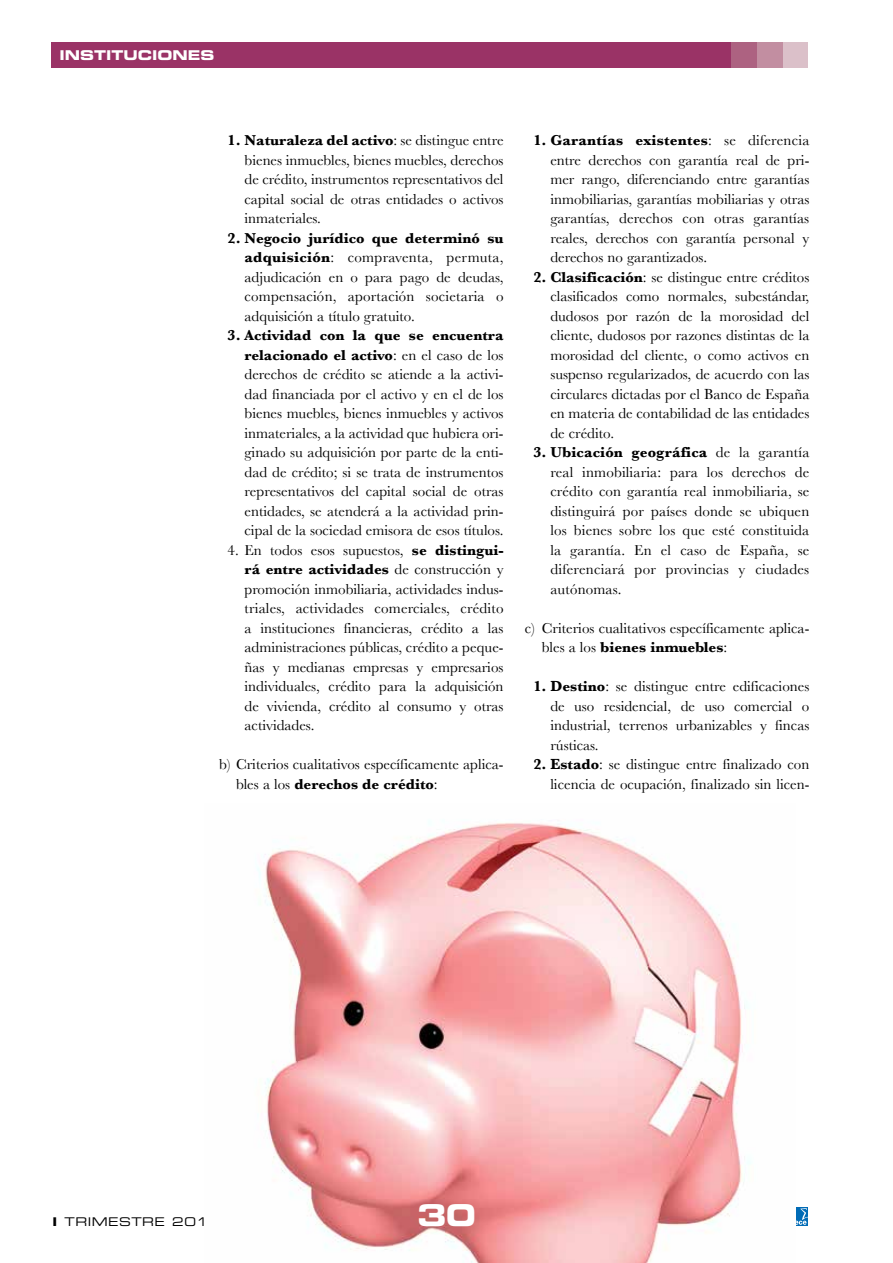
<style>
.page{position:relative;width:893px;height:1263px;background:#fff}
.page>*{position:absolute;margin:0;border:0;box-sizing:border-box;transform-origin:0 0}
.t1{font:30px "Eurostile LT Std Bold Ex 2";color:#fff}
.t2{font:15px/19.5px "Baskerville";color:#000;text-align:justify}
.t3{font:13.5px "Eurostile LT Std Bold Ex 2";color:#fff}
.t4{font:12px "Eurostile LT Std Ex 2";letter-spacing:.04em;color:#000}
.s1{font-weight:700}
.s2{font-family:"Eurostile LT Std Bold Ex 2"}
</style>
<div class="page">
<div style="left:789px;top:1207px;width:19px;height:19px;background:#006bb6"></div>
<svg style="left:795px;top:1208px;width:13px;height:17px"></svg>
<div style="left:51px;top:43px;width:757px;height:25px;background:#9a3366"></div>
<div style="left:782px;top:43px;width:26px;height:25px;background:#dbc0c9"></div>
<div style="left:757px;top:43px;width:25px;height:25px;background:#c28ea1"></div>
<div style="left:731px;top:43px;width:26px;height:25px;background:#ad6281"></div>
<img style="left:257px;top:821px;width:538px;height:442px">
<p class="t3" style="left:60px;top:46px;width:157px">INSTITUCIONES</p>
<p class="t2" style="left:245px;top:131px;width:261px;text-indent:-17px"><span class="s1">1. Naturaleza del activo</span>: se distingue entre bienes inmuebles, bienes muebles, derechos de crédito, instrumentos representativos del capital social de otras entidades o activos inmateriales.</p>
<p class="t2" style="left:245px;top:228px;width:260px;text-indent:-17px"><span class="s1">2. Negocio jurídico que determinó su adquisición</span>: compraventa, permuta, adjudicación en o para pago de deudas, compensación, aportación societaria o adquisición a título gratuito.</p>
<p class="t2" style="left:245px;top:326px;width:261px;text-indent:-17px"><span class="s1">3. Actividad con la que se encuentra relacionado el activo</span>: en el caso de los derechos de crédito se atiende a la activi&shy;dad financiada por el activo y en el de los bienes muebles, bienes inmuebles y activos inmateriales, a la actividad que hubiera ori&shy;ginado su adquisición por parte de la enti&shy;dad de crédito; si se trata de instrumentos representativos del capital social de otras entidades, se atenderá a la actividad prin&shy;cipal de la sociedad emisora de esos títulos.</p>
<p class="t2" style="left:245px;top:540px;width:261px;text-indent:-17px">4. En todos esos supuestos, <span class="s1">se distingui&shy;rá entre actividades</span> de construcción y promoción inmobiliaria, actividades indus&shy;triales, actividades comerciales, crédito a instituciones financieras, crédito a las administraciones públicas, crédito a peque&shy;ñas y medianas empresas y empresarios individuales, crédito para la adquisición de vivienda, crédito al consumo y otras actividades.</p>
<p class="t2" style="left:236px;top:755px;width:269px;text-indent:-17px">b) Criterios cualitativos específicamente aplica&shy;bles a los <span class="s1">derechos de crédito</span>:</p>
<p class="t2" style="left:550px;top:131px;width:261px;text-indent:-17px"><span class="s1">1. Garantías existentes</span>: se diferencia entre derechos con garantía real de pri&shy;mer rango, diferenciando entre garantías inmobiliarias, garantías mobiliarias y otras garantías, derechos con otras garantías reales, derechos con garantía personal y derechos no garantizados.</p>
<p class="t2" style="left:550px;top:267px;width:261px;text-indent:-17px"><span class="s1">2. Clasificación</span>: se distingue entre créditos clasificados como normales, subestándar, dudosos por razón de la morosidad del cliente, dudosos por razones distintas de la morosidad del cliente, o como activos en suspenso regularizados, de acuerdo con las circulares dictadas por el Banco de España en materia de contabilidad de las entidades de crédito.</p>
<p class="t2" style="left:550px;top:443px;width:261px;text-indent:-17px"><span class="s1">3. Ubicación geográfica</span> de la garantía real inmobiliaria: para los derechos de crédito con garantía real inmobiliaria, se distinguirá por países donde se ubiquen los bienes sobre los que esté constituida la garantía. En el caso de España, se diferenciará por provincias y ciudades autónomas.</p>
<p class="t2" style="left:542px;top:618px;width:269px;text-indent:-17px">c) Criterios cualitativos específicamente aplica&shy;bles a los <span class="s1">bienes inmuebles</span>:</p>
<p class="t2" style="left:550px;top:677px;width:260px;text-indent:-17px"><span class="s1">1. Destino</span>: se distingue entre edificaciones de uso residencial, de uso comercial o industrial, terrenos urbanizables y fincas rústicas.</p>
<p class="t2" style="left:533px;top:755px;width:278px;text-align:right"><span class="s1">2. Estado</span>: se distingue entre finalizado con licencia de ocupación, finalizado sin licen-</p>
<p class="t4" style="left:53px;top:1214px;width:169px"><span class="s2">I</span> TRIMESTRE 2013</p>
<h1 class="t1" style="left:417px;top:1194px;width:60px">30</h1>
</div>
